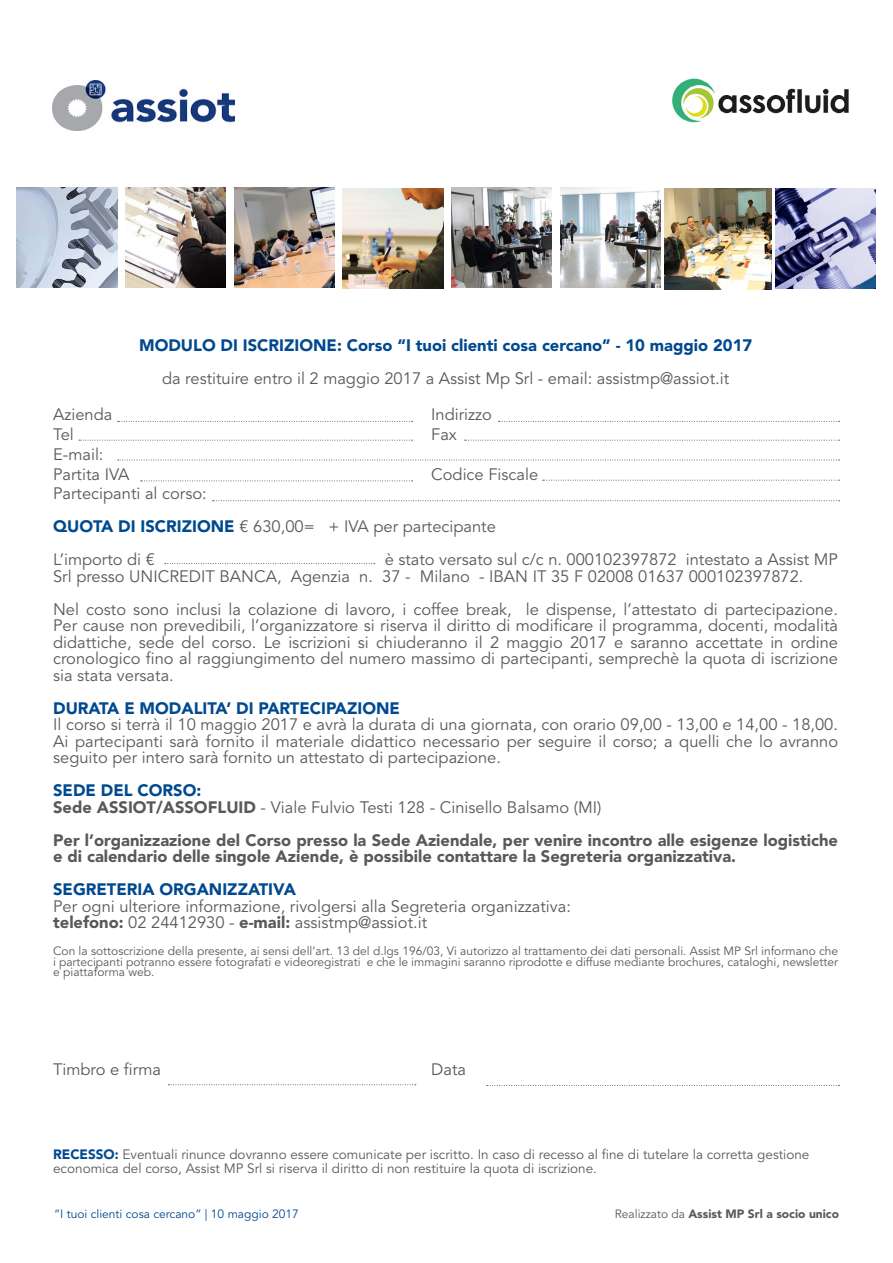
<style>
.page{position:relative;width:893px;height:1263px;background:#fff}
.page>*{position:absolute;margin:0;border:0;box-sizing:border-box;transform-origin:0 0}
.t1{font:16.5px/16.5px "Avenir LT Std";color:#58595b}
.t2{font:900 16.5px/16.5px "Avenir LT Std";color:#58595b}
.t3{font:900 16.5px "Avenir LT Std";color:#004990}
.t4{font:13.5px/13.5px "Avenir LT Std";color:#58595b}
.t5{font:12px/10.5px "Avenir LT Std";color:#58595b;text-align:justify}
.t6{font:12px "Avenir LT Std";color:#004990}
.t7{font:900 12px "Avenir LT Std";color:#58595b}
.s1{font-weight:900;color:#004990}
.s2{font-weight:900}
.s3{font-weight:400}
</style>
<div class="page">
<img style="left:17px;top:187px;width:100px;height:100px">
<img style="left:126px;top:187px;width:100px;height:100px">
<img style="left:234px;top:187px;width:100px;height:100px">
<img style="left:451px;top:187px;width:101px;height:100px">
<img style="left:560px;top:187px;width:100px;height:100px">
<img style="left:776px;top:189px;width:100px;height:100px">
<img style="left:343px;top:189px;width:100px;height:100px">
<img style="left:672px;top:78px;width:177px;height:45px">
<img style="left:664px;top:189px;width:108px;height:100px">
<img style="left:53px;top:81px;width:181px;height:49px">
<svg style="left:118px;top:421px;width:295px;height:1px"></svg>
<svg style="left:498px;top:421px;width:342px;height:1px"></svg>
<svg style="left:79px;top:440px;width:334px;height:1px"></svg>
<svg style="left:465px;top:440px;width:375px;height:1px"></svg>
<svg style="left:543px;top:480px;width:297px;height:1px"></svg>
<svg style="left:118px;top:460px;width:722px;height:1px"></svg>
<svg style="left:141px;top:480px;width:272px;height:1px"></svg>
<svg style="left:212px;top:500px;width:628px;height:1px"></svg>
<svg style="left:165px;top:563px;width:210px;height:1px"></svg>
<svg style="left:168px;top:1084px;width:248px;height:1px"></svg>
<svg style="left:487px;top:1085px;width:353px;height:1px"></svg>
<p class="t3" style="left:139px;top:335px;width:615px">MODULO DI ISCRIZIONE: Corso “I tuoi clienti cosa cercano” - 10 maggio 2017</p>
<p class="t1" style="left:162px;top:370px;width:569px">da restituire entro il 2 maggio 2017 a Assist Mp Srl - email: assistmp@assiot.it</p>
<p class="t1" style="left:53px;top:407px;width:61px">Azienda</p>
<p class="t1" style="left:431px;top:407px;width:62px">Indirizzo</p>
<p class="t1" style="left:53px;top:426px;width:22px">Tel</p>
<p class="t1" style="left:431px;top:426px;width:27px">Fax</p>
<p class="t1" style="left:53px;top:445px;width:78px;line-height:19.8px">E-mail:<br>Partita IVA</p>
<p class="t1" style="left:431px;top:466px;width:108px">Codice Fiscale</p>
<p class="t1" style="left:53px;top:478px;width:444px;line-height:33px">Partecipanti al corso:<br><span class="s1">QUOTA DI ISCRIZIONE</span> € 630,00= + IVA per partecipante<br>L’importo di €</p>
<p class="t1" style="left:53px;top:552px;width:786px;text-indent:332px">è stato versato sul c/c n. 000102397872 intestato a Assist MP<br>Srl presso UNICREDIT BANCA, Agenzia n. 37 - Milano - IBAN IT 35 F 02008 01637 000102397872.</p>
<p class="t1" style="left:53px;top:601px;width:786px;text-align:justify">Nel costo sono inclusi la colazione di lavoro, i coffee break, le dispense, l’attestato di partecipazione.<br>Per cause non prevedibili, l’organizzatore si riserva il diritto di modificare il programma, docenti, modalità didattiche, sede del corso. Le iscrizioni si chiuderanno il 2 maggio 2017 e saranno accettate in ordine cronologico fino al raggiungimento del numero massimo di partecipanti, semprechè la quota di iscrizione sia stata versata.</p>
<p class="t3" style="left:53px;top:698px;width:348px">DURATA E MODALITA’ DI PARTECIPAZIONE</p>
<p class="t1" style="left:53px;top:717px;width:786px;text-align:justify">Il corso si terrà il 10 maggio 2017 e avrà la durata di una giornata, con orario 09,00 - 13,00 e 14,00 - 18,00.<br>Ai partecipanti sarà fornito il materiale didattico necessario per seguire il corso; a quelli che lo avranno seguito per intero sarà fornito un attestato di partecipazione.</p>
<p class="t1" style="left:53px;top:783px;width:550px"><span class="s1">SEDE DEL CORSO:<br></span><span class="s2">Sede ASSIOT/ASSOFLUID</span> - Viale Fulvio Testi 128 - Cinisello Balsamo (MI)</p>
<p class="t2" style="left:53px;top:832px;width:786px">Per l’organizzazione del Corso presso la Sede Aziendale, per venire incontro alle esigenze logistiche e di calendario delle singole Aziende, è possibile contattare la Segreteria organizzativa.</p>
<p class="t3" style="left:53px;top:880px;width:244px">SEGRETERIA ORGANIZZATIVA</p>
<p class="t1" style="left:53px;top:898px;width:519px">Per ogni ulteriore informazione, rivolgersi alla Segreteria organizzativa: <span class="s2">telefono:</span> 02 24412930 - <span class="s2">e-mail:</span> assistmp@assiot.it</p>
<p class="t5" style="left:53px;top:946px;width:786px">Con la sottoscrizione della presente, ai sensi dell’art. 13 del d.lgs 196/03, Vi autorizzo al trattamento dei dati personali. Assist MP Srl informano che i partecipanti potranno essere fotografati e videoregistrati e che le immagini saranno riprodotte e diffuse mediante brochures, cataloghi, newsletter e piattaforma web.</p>
<p class="t1" style="left:53px;top:1062px;width:110px">Timbro e firma</p>
<p class="t1" style="left:431px;top:1062px;width:36px">Data</p>
<p class="t4" style="left:53px;top:1148px;width:758px"><span class="s1">RECESSO:</span> Eventuali rinunce dovranno essere comunicate per iscritto. In caso di recesso al fine di tutelare la corretta gestione economica del corso, Assist MP Srl si riserva il diritto di non restituire la quota di iscrizione.</p>
<p class="t6" style="left:54px;top:1207px;width:246px">“I tuoi clienti cosa cercano” | 10 maggio 2017</p>
<p class="t7" style="left:615px;top:1206px;width:226px"><span class="s3">Realizzato da</span> Assist MP Srl a socio unico</p>
</div>
